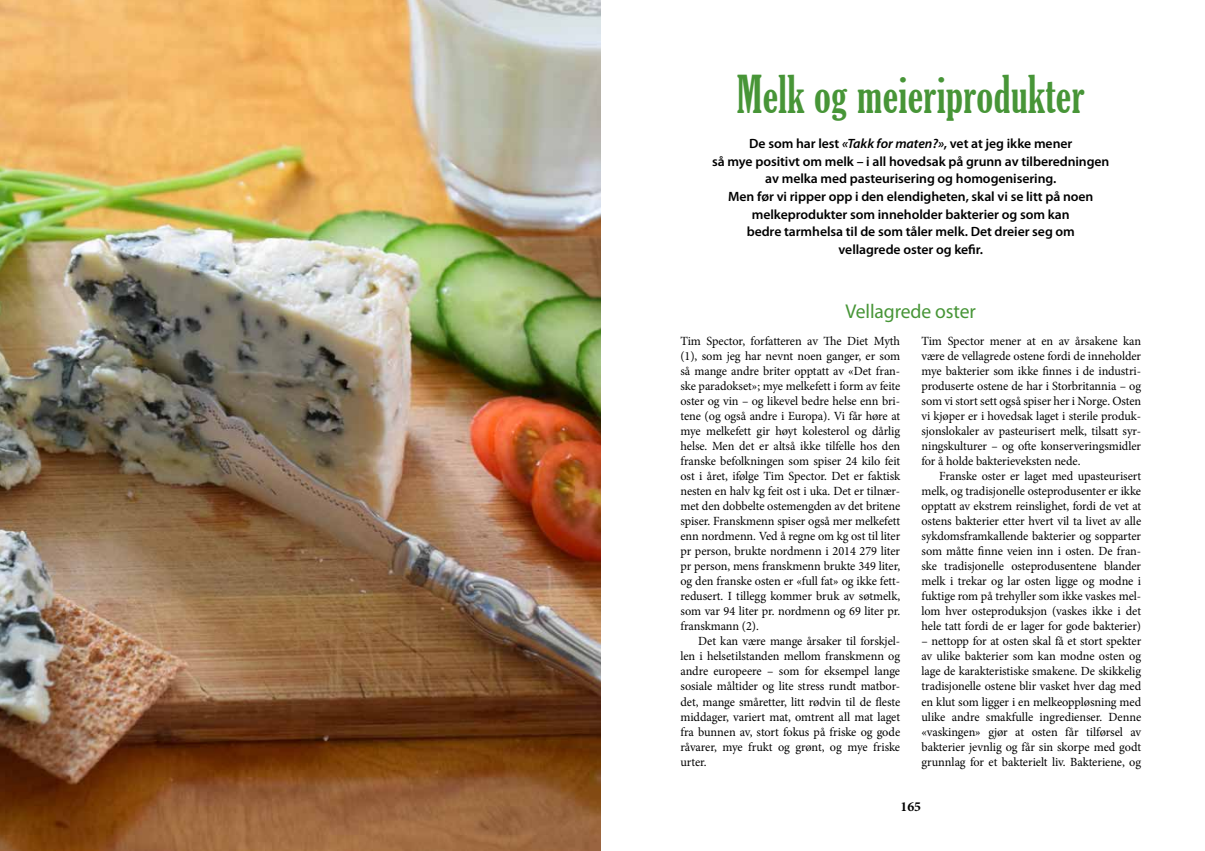
<style>
.page{position:relative;width:1205px;height:851px;background:#fff}
.page>*{position:absolute;margin:0;border:0;box-sizing:border-box;transform-origin:0 0}
.t1{font:extra-condensed 50px "Gloucester";letter-spacing:.01em;color:#479537}
.t2{font:20px "Myriad Pro";letter-spacing:-.005em;color:#479537}
.t3{font:700 13.75px "Minion Pro";color:#000}
.t4{font:600 13.5px/17.5px "Myriad Pro";letter-spacing:-.005em;color:#000;text-align:center}
.t5{font:12.5px/15px "Minion Pro";letter-spacing:-.005em;color:#000;text-align:justify}
.s1{font-style:italic}
</style>
<div class="page">
<img style="left:0;top:0;width:601px;height:850px">
<h1 class="t1" style="left:737px;top:66px;width:349px">Melk og meieriprodukter</h1>
<p class="t4" style="left:712px;top:135px;width:399px">De som har lest <span class="s1">«Takk for maten?»</span>, vet at jeg ikke mener<br>så mye positivt om melk – i all hovedsak på grunn av tilberedningen av melka med pasteurisering og homogenisering.<br>Men før vi ripper opp i den elendigheten, skal vi se litt på noen melkeprodukter som inneholder bakterier og som kan<br>bedre tarmhelsa til de som tåler melk. Det dreier seg om<br>vellagrede oster og kefir.</p>
<h2 class="t2" style="left:845px;top:299px;width:132px">Vellagrede oster</h2>
<p class="t5" style="left:680px;top:334px;width:221px">Tim Spector, forfatteren av The Diet Myth (1), som jeg har nevnt noen ganger, er som så mange andre briter opptatt av «Det fran&shy;ske paradokset»; mye melkefett i form av feite oster og vin – og likevel bedre helse enn bri&shy;tene (og også andre i Europa). Vi får høre at mye melkefett gir høyt kolesterol og dårlig helse. Men det er altså ikke tilfelle hos den franske befolkningen som spiser 24 kilo feit ost i året, ifølge Tim Spector. Det er faktisk nesten en halv kg feit ost i uka. Det er tilnær&shy;met den dobbelte ostemengden av det britene spiser. Franskmenn spiser også mer melkefett enn nordmenn. Ved å regne om kg ost til liter pr person, brukte nordmenn i 2014 279 liter pr person, mens franskmenn brukte 349 liter, og den franske osten er «full fat» og ikke fett&shy;redusert. I tillegg kommer bruk av søtmelk, som var 94 liter pr. nordmenn og 69 liter pr. franskmann (2).</p>
<p class="t5" style="left:680px;top:634px;width:221px;text-indent:18px">Det kan være mange årsaker til forskjel&shy;len i helsetilstanden mellom franskmenn og andre europeere – som for eksempel lange sosiale måltider og lite stress rundt matbor&shy;det, mange småretter, litt rødvin til de fleste middager, variert mat, omtrent all mat laget fra bunnen av, stort fokus på friske og gode råvarer, mye frukt og grønt, og mye friske urter.</p>
<p class="t5" style="left:921px;top:334px;width:221px">Tim Spector mener at en av årsakene kan være de vellagrede ostene fordi de inneholder mye bakterier som ikke finnes i de industri&shy;produserte ostene de har i Storbritannia – og som vi stort sett også spiser her i Norge. Osten vi kjøper er i hovedsak laget i sterile produk&shy;sjonslokaler av pasteurisert melk, tilsatt syr&shy;ningskulturer – og ofte konserveringsmidler for å holde bakterieveksten nede.</p>
<p class="t5" style="left:921px;top:469px;width:221px;text-indent:18px">Franske oster er laget med upasteurisert melk, og tradisjonelle osteprodusenter er ikke opptatt av ekstrem reinslighet, fordi de vet at ostens bakterier etter hvert vil ta livet av alle sykdomsframkallende bakterier og sopparter som måtte finne veien inn i osten. De fran&shy;ske tradisjonelle osteprodusentene blander melk i trekar og lar osten ligge og modne i fuktige rom på trehyller som ikke vaskes mel&shy;lom hver osteproduksjon (vaskes ikke i det hele tatt fordi de er lager for gode bakterier)</p>
<p class="t5" style="left:921px;top:634px;width:221px">– nettopp for at osten skal få et stort spekter av ulike bakterier som kan modne osten og lage de karakteristiske smakene. De skikkelig tradisjonelle ostene blir vasket hver dag med en klut som ligger i en melkeoppløsning med ulike andre smakfulle ingredienser. Denne «vaskingen» gjør at osten får tilførsel av bakterier jevnlig og får sin skorpe med godt grunnlag for et bakterielt liv. Bakteriene, og</p>
<p class="t3" style="left:900px;top:797px;width:22px">165</p>
</div>
